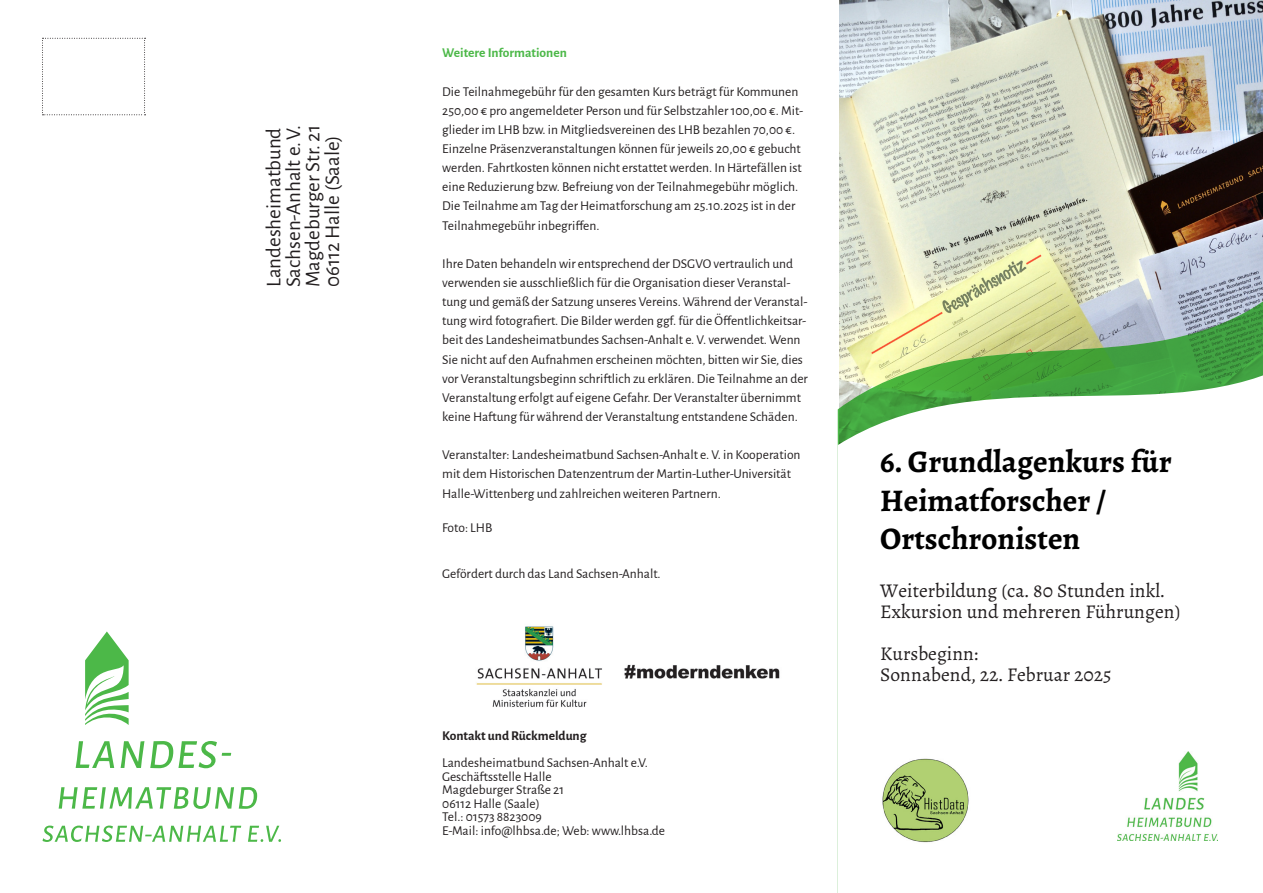
<style>
.page{position:relative;width:1263px;height:893px;background:#fff}
.page>*{position:absolute;margin:0;border:0;box-sizing:border-box;transform-origin:0 0}
.t1{font:700 31.5px/38.2px "Alegreya";color:#000}
.t2{font:21px/19.5px "Alegreya Sans";color:#231f20;text-align:justify}
.klein__7pt{font:19.5px "Alegreya";color:#231f20}
.klein__7pt-2{font:13.5px/19.2px "Alegreya Sans";color:#231f20}
.klein__7pt-3{font:700 13.5px "Alegreya Sans";color:#231f20}
.t3{font:700 13.5px "Alegreya Sans";color:#4cb848}
</style>
<div class="page">
<img style="left:839px;top:1px;width:424px;height:294px">
<svg style="left:839px;top:295px;width:424px;height:66px"></svg>
<svg style="left:838px;top:361px;width:425px;height:480px"></svg>
<svg style="left:42px;top:38px;width:104px;height:77px"></svg>
<svg style="left:85px;top:631px;width:44px;height:94px"></svg>
<svg style="left:59px;top:787px;width:198px;height:22px"></svg>
<svg style="left:43px;top:825px;width:238px;height:17px"></svg>
<svg style="left:76px;top:741px;width:155px;height:27px"></svg>
<img style="left:880px;top:757px;width:95px;height:86px">
<img style="left:476px;top:626px;width:304px;height:81px">
<img style="left:1117px;top:752px;width:100px;height:88px">
<p class="t2" style="left:263px;top:287px;width:161px;rotate:-90deg">Landesheimatbund</p>
<p class="t2" style="left:282px;top:287px;width:163px;rotate:-90deg">Sachsen-Anhalt e. V.<br>Magdeburger Str. 21<br>06112 Halle (Saale)</p>
<p class="t3" style="left:442px;top:43px;width:126px">Weitere Informationen</p>
<p class="klein__7pt-2" style="left:442px;top:81px;width:363px">Die Teilnahmegebühr für den gesamten Kurs beträgt für Kommunen 250,00 € pro angemeldeter Person und für Selbstzahler 100,00 €. Mit&shy;glieder im LHB bzw. in Mitgliedsvereinen des LHB bezahlen 70,00 €.<br>Einzelne Präsenzveranstaltungen können für jeweils 20,00 € gebucht werden. Fahrtkosten können nicht erstattet werden. In Härtefällen ist eine Reduzierung bzw. Befreiung von der Teilnahmegebühr möglich.<br>Die Teilnahme am Tag der Heimatforschung am 25.10.2025 ist in der Teilnahmegebühr inbegriffen.</p>
<p class="klein__7pt-2" style="left:442px;top:253px;width:367px">Ihre Daten behandeln wir entsprechend der DSGVO vertraulich und verwenden sie ausschließlich für die Organisation dieser Veranstal&shy;tung und gemäß der Satzung unseres Vereins. Während der Veranstal&shy;tung wird fotografiert. Die Bilder werden ggf. für die Öffentlichkeitsar&shy;beit des Landesheimatbundes Sachsen-Anhalt e. V. verwendet. Wenn Sie nicht auf den Aufnahmen erscheinen möchten, bitten wir Sie, dies vor Veranstaltungsbeginn schriftlich zu erklären. Die Teilnahme an der Veranstaltung erfolgt auf eigene Gefahr. Der Veranstalter übernimmt keine Haftung für während der Veranstaltung entstandene Schäden.</p>
<p class="klein__7pt-2" style="left:442px;top:445px;width:360px">Veranstalter: Landesheimatbund Sachsen-Anhalt e. V. in Kooperation mit dem Historischen Datenzentrum der Martin-Luther-Universität<br>Halle-Wittenberg und zahlreichen weiteren Partnern.</p>
<p class="klein__7pt-2" style="left:442px;top:517px;width:52px">Foto: LHB</p>
<p class="klein__7pt-2" style="left:442px;top:563px;width:220px">Gefördert durch das Land Sachsen-Anhalt.</p>
<p class="klein__7pt-3" style="left:442px;top:726px;width:146px">Kontakt und Rückmeldung</p>
<p class="klein__7pt-2" style="left:442px;top:752px;width:207px">Landesheimatbund Sachsen-Anhalt e.V.</p>
<p class="klein__7pt-2" style="left:442px;top:766px;width:111px">Geschäftsstelle Halle</p>
<p class="klein__7pt-2" style="left:442px;top:779px;width:123px">Magdeburger Straße 21</p>
<p class="klein__7pt-2" style="left:442px;top:793px;width:99px">06112 Halle (Saale)</p>
<p class="klein__7pt-2" style="left:442px;top:806px;width:101px">Tel.: 01573 8823009</p>
<p class="klein__7pt-2" style="left:442px;top:820px;width:224px">E-Mail: info@lhbsa.de; Web: www.lhbsa.de</p>
<p class="t1" style="left:880px;top:443px;width:293px">6. Grundlagenkurs für<br>Heimatforscher /</p>
<p class="t1" style="left:880px;top:519px;width:202px">Ortschronisten</p>
<p class="klein__7pt" style="left:880px;top:578px;width:286px">Weiterbildung (ca. 80 Stunden inkl.</p>
<p class="klein__7pt" style="left:880px;top:599px;width:302px">Exkursion und mehreren Führungen)</p>
<p class="klein__7pt" style="left:880px;top:641px;width:100px">Kursbeginn:</p>
<p class="klein__7pt" style="left:880px;top:662px;width:233px">Sonnabend, 22. Februar 2025</p>
</div>
